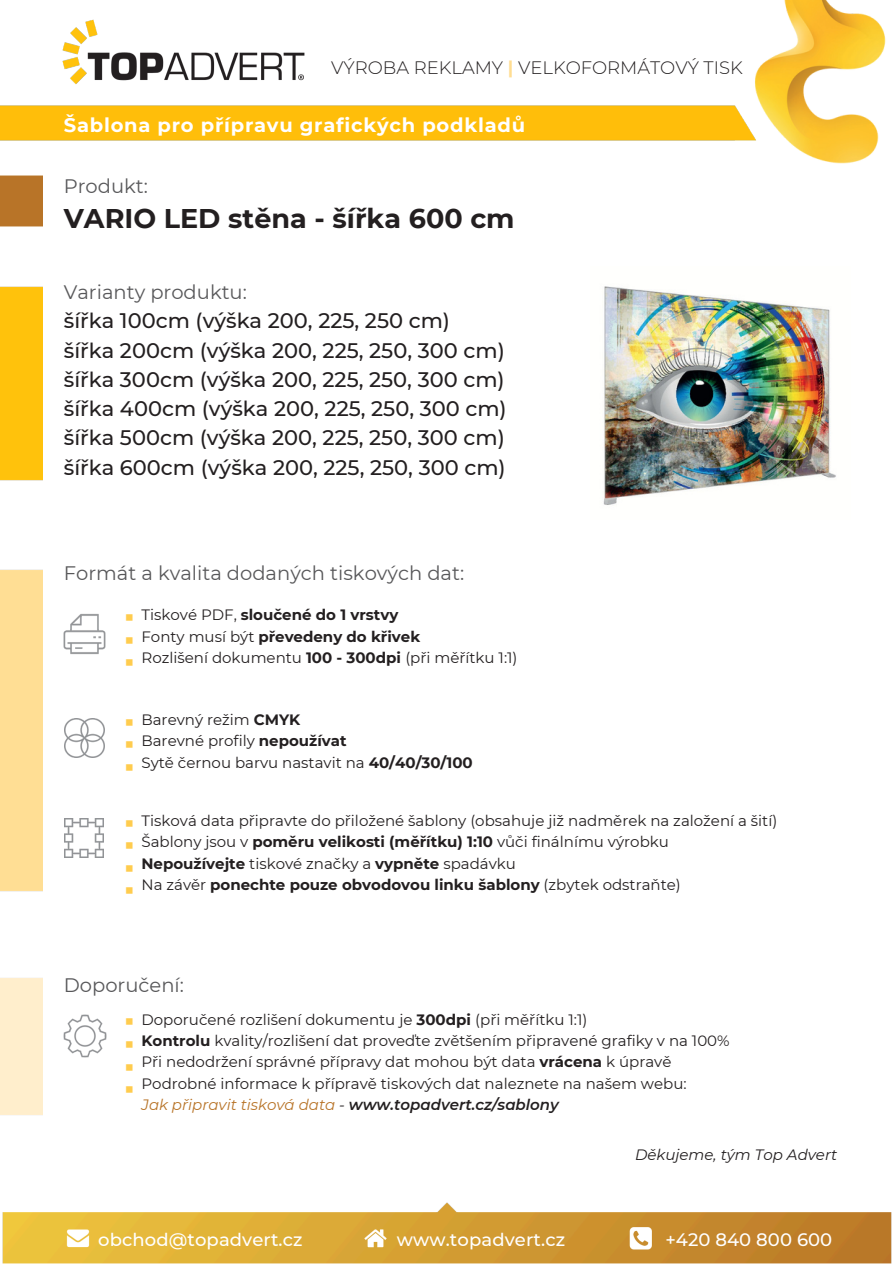
<style>
.page{position:relative;width:894px;height:1264px;background:#fff}
.page>*{position:absolute;margin:0;border:0;box-sizing:border-box;transform-origin:0 0}
.t1{font:700 27px "Montserrat";color:#231f20}
.t2{font:500 21px/29.2px "Montserrat";color:#231f20}
.t3{font:19.5px "Montserrat";color:#58585a}
.t4{font:700 19.5px "Montserrat";letter-spacing:.04em;color:#fff}
.t5{font:500 18px "Montserrat";letter-spacing:.005em;color:#fff}
.t6{font:300 18px "Montserrat";color:#231f20}
.t7{font:16.5px/22.5px "Montserrat";color:#ffcc4e;text-align:justify}
.t8{font:15px/21.3px "Montserrat";color:#231f20}
.t9{font:700 15px "Montserrat";color:#231f20}
.t10{font:italic 15px "Montserrat";color:#231f20}
.s1{font-weight:700;color:#ffdd92}
.s2{font-weight:700}
.s3{font-weight:400}
.s4{font-style:italic;color:#b87428}
.s5{font-style:italic}
.s6{font-weight:600;font-style:italic}
</style>
<div class="page">
<img style="left:755px;top:0;width:131px;height:163px">
<div style="left:0;top:175px;width:43px;height:51px;background:#b87428"></div>
<div style="left:0;top:286px;width:43px;height:195px;background:#ffc20c"></div>
<img style="left:64px;top:818px;width:40px;height:39px">
<img style="left:65px;top:718px;width:39px;height:39px">
<img style="left:63px;top:1014px;width:44px;height:44px">
<img style="left:63px;top:613px;width:43px;height:42px">
<img style="left:62px;top:19px;width:243px;height:65px">
<img style="left:0;top:98px;width:763px;height:50px">
<img style="left:2px;top:1202px;width:890px;height:61px">
<img style="left:603px;top:286px;width:233px;height:219px">
<h4 class="t6" style="left:331px;top:56px;width:413px">VÝROBA REKLAMY <span class="s1">|</span> VELKOFORMÁTOVÝ TISK</h4>
<p class="t4" style="left:64px;top:113px;width:462px">Šablona pro přípravu grafických podkladů</p>
<p class="t3" style="left:64px;top:174px;width:86px">Produkt:</p>
<p class="t1" style="left:64px;top:202px;width:452px">VARIO LED stěna - šířka 600 cm</p>
<p class="t3" style="left:64px;top:280px;width:184px">Varianty produktu:</p>
<p class="t2" style="left:64px;top:306px;width:444px">šířka 100cm (výška 200, 225, 250 cm)<br>šířka 200cm (výška 200, 225, 250, 300 cm) šířka 300cm (výška 200, 225, 250, 300 cm) šířka 400cm (výška 200, 225, 250, 300 cm) šířka 500cm (výška 200, 225, 250, 300 cm) šířka 600cm (výška 200, 225, 250, 300 cm)</p>
<p class="t3" style="left:64px;top:561px;width:401px">Formát a kvalita dodaných tiskových dat:</p>
<h2 class="t7" style="left:124px;top:605px;width:11px">■ ■ ■</h2>
<p class="t8" style="left:141px;top:604px;width:377px">Tiskové PDF, <span class="s2">sloučené do 1 vrstvy<br></span>Fonty musí být <span class="s2">převedeny do křivek<br></span>Rozlišení dokumentu <span class="s2">100 - 300dpi</span> (při měřítku 1:1)</p>
<p class="t7" style="left:124px;top:709px;width:11px">■ ■ ■</p>
<h3 class="t8" style="left:141px;top:708px;width:333px">Barevný režim <span class="s2">CMYK<br></span>Barevné profily <span class="s2">nepoužívat<br></span>Sytě černou barvu nastavit na <span class="s2">40/40/30/100</span></h3>
<h1 class="t7" style="left:124px;top:810px;width:11px">■ ■ ■ ■</h1>
<p class="t8" style="left:141px;top:810px;width:637px">Tisková data připravte do přiložené šablony (obsahuje již nadměrek na založení a šití)<br>Šablony jsou v <span class="s2">poměru velikosti (měřítku) 1:10</span> vůči finálnímu výrobku</p>
<h3 class="t8" style="left:141px;top:852px;width:376px"><span class="s2">Nepoužívejte</span> tiskové značky a <span class="s2">vypněte</span> spadávku</h3>
<p class="t9" style="left:141px;top:875px;width:540px"><span class="s3">Na závěr</span> ponechte pouze obvodovou linku šablony <span class="s3">(zbytek odstraňte)</span></p>
<p class="t3" style="left:64px;top:972px;width:122px">Doporučení:</p>
<p class="t7" style="left:124px;top:1009px;width:11px">■ ■ ■ ■</p>
<p class="t8" style="left:141px;top:1008px;width:589px">Doporučené rozlišení dokumentu je <span class="s2">300dpi</span> (při měřítku 1:1)<br><span class="s2">Kontrolu</span> kvality/rozlišení dat proveďte zvětšením připravené grafiky v na 100% Při nedodržení správné přípravy dat mohou být data <span class="s2">vrácena</span> k úpravě Podrobné informace k přípravě tiskových dat naleznete na našem webu:<br><span class="s4">Jak připravit tisková data</span> <span class="s5">-</span> <span class="s6">www.topadvert.cz/sablony</span></p>
<p class="t10" style="left:634px;top:1145px;width:203px">Děkujeme, tým Top Advert</p>
<p class="t5" style="left:98px;top:1228px;width:206px">obchod@topadvert.cz</p>
<p class="t5" style="left:396px;top:1228px;width:170px">www.topadvert.cz</p>
<p class="t5" style="left:665px;top:1228px;width:168px">+420 840 800 600</p>
</div>
